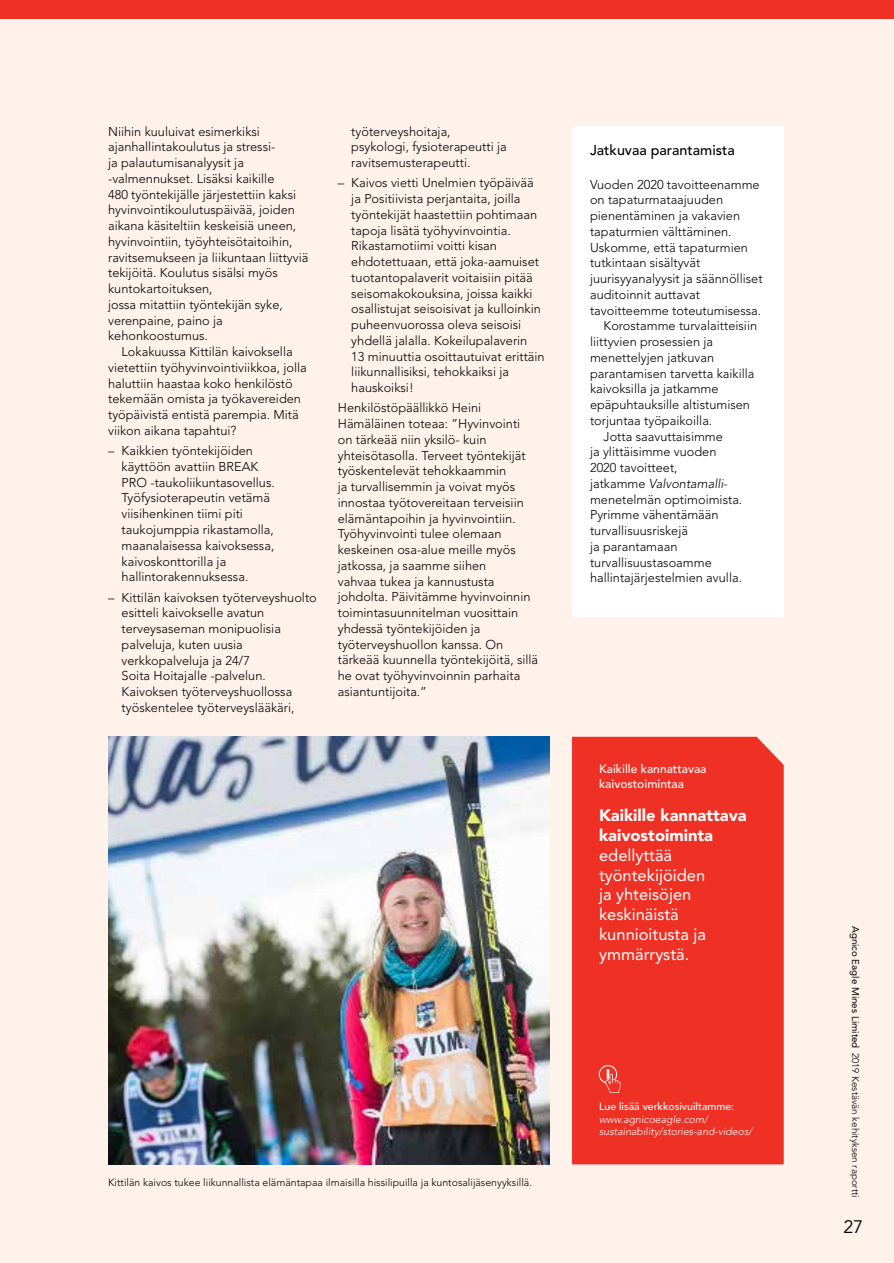
<style>
.page{position:relative;width:894px;height:1263px;background:#fff}
.page>*{position:absolute;margin:0;border:0;box-sizing:border-box;transform-origin:0 0}
.t1{font:18px "Avenir LT Std";color:#000}
.t2{font:16.5px/19.8px "Avenir LT Std";color:#fff}
.t3{font:900 16.5px/19.8px "Avenir LT Std";color:#fff}
.t4{font:500 14.25px "Avenir LT Std";color:#000}
.t5{font:300 12.75px/15.8px "Avenir LT Std";color:#000}
.t6{font:italic 300 12.75px "Avenir LT Std";color:#000}
.t7{font:500 12px/15px "Avenir LT Std";color:#fff}
.t8{font:300 10.5px "Avenir LT Std";color:#000}
.t9{font:italic 300 10.5px/12.6px "Avenir LT Std";color:#fff}
.t10{font:500 10.5px "Avenir LT Std";color:#fff}
.t11{font:300 9.75px "Avenir LT Std";color:#000}
.s1{font-style:normal}
.s2{font-weight:400}
</style>
<div class="page">
<div style="left:0;top:0;width:893px;height:1263px;background:#fff2eb"></div>
<div style="left:0;top:0;width:893px;height:18px;background:#ee3124"></div>
<img style="left:108px;top:737px;width:441px;height:427px">
<div style="left:572px;top:126px;width:211px;height:490px;background:#fff"></div>
<div style="left:572px;top:736px;width:211px;height:428px;background:#ee3124"></div>
<div style="left:598px;top:1065px;width:18px;height:18px;border:1px solid #fff;border-radius:50%"></div>
<svg style="left:604px;top:1069px;width:16px;height:24px"></svg>
<p class="t5" style="left:108px;top:123px;width:202px">Niihin kuuluivat esimerkiksi ajanhallintakoulutus ja stressi-<br>ja palautumisanalyysit ja -valmennukset. Lisäksi kaikille<br>480 työntekijälle järjestettiin kaksi hyvinvointikoulutuspäivää, joiden aikana käsiteltiin keskeisiä uneen, hyvinvointiin, työyhteisötaitoihin, ravitsemukseen ja liikuntaan liittyviä tekijöitä. Koulutus sisälsi myös kuntokartoituksen,<br>jossa mitattiin työntekijän syke, verenpaine, paino ja kehonkoostumus.</p>
<p class="t5" style="left:108px;top:344px;width:200px;text-indent:14px">Lokakuussa Kittilän kaivoksella vietettiin työhyvinvointiviikkoa, jolla haluttiin haastaa koko henkilöstö tekemään omista ja työkavereiden työpäivistä entistä parempia. Mitä viikon aikana tapahtui?</p>
<p class="t5" style="left:122px;top:443px;width:155px;text-indent:-14px">– Kaikkien työntekijöiden käyttöön avattiin BREAK<br>PRO ‑taukoliikuntasovellus.<br>Työfysioterapeutin vetämä viisihenkinen tiimi piti taukojumppia rikastamolla, maanalaisessa kaivoksessa, kaivoskonttorilla ja hallintorakennuksessa.</p>
<p class="t5" style="left:122px;top:589px;width:197px;text-indent:-14px">– Kittilän kaivoksen työterveyshuolto esitteli kaivokselle avatun terveysaseman monipuolisia palveluja, kuten uusia verkkopalveluja ja 24/7<br>Soita Hoitajalle ‑palvelun.<br>Kaivoksen työterveyshuollossa työskentelee työterveyslääkäri,</p>
<p class="t5" style="left:351px;top:123px;width:157px">työterveyshoitaja, psykologi, fysioterapeutti ja ravitsemusterapeutti.</p>
<p class="t5" style="left:351px;top:175px;width:195px;text-indent:-14px">– Kaivos vietti Unelmien työpäivää ja Positiivista perjantaita, joilla työntekijät haastettiin pohtimaan tapoja lisätä työhyvinvointia.<br>Rikastamotiimi voitti kisan ehdotettuaan, että joka-aamuiset tuotantopalaverit voitaisiin pitää seisomakokouksina, joissa kaikki osallistujat seisoisivat ja kulloinkin puheenvuorossa oleva seisoisi yhdellä jalalla. Kokeilupalaverin<br>13 minuuttia osoittautuivat erittäin liikunnallisiksi, tehokkaiksi ja hauskoiksi!</p>
<p class="t5" style="left:338px;top:400px;width:202px">Henkilöstöpäällikkö Heini<br>Hämäläinen toteaa: ”Hyvinvointi<br>on tärkeää niin yksilö- kuin yhteisötasolla. Terveet työntekijät työskentelevät tehokkaammin<br>ja turvallisemmin ja voivat myös innostaa työtovereitaan terveisiin elämäntapoihin ja hyvinvointiin.<br>Työhyvinvointi tulee olemaan keskeinen osa-alue meille myös jatkossa, ja saamme siihen<br>vahvaa tukea ja kannustusta johdolta. Päivitämme hyvinvoinnin toimintasuunnitelman vuosittain yhdessä työntekijöiden ja työterveyshuollon kanssa. On tärkeää kuunnella työntekijöitä, sillä he ovat työhyvinvoinnin parhaita asiantuntijoita.”</p>
<p class="t4" style="left:590px;top:142px;width:146px">Jatkuvaa parantamista</p>
<p class="t5" style="left:590px;top:176px;width:171px">Vuoden 2020 tavoitteenamme</p>
<p class="t5" style="left:590px;top:192px;width:134px">on tapaturmataajuuden</p>
<p class="t5" style="left:590px;top:208px;width:151px">pienentäminen ja vakavien</p>
<p class="t5" style="left:590px;top:224px;width:143px">tapaturmien välttäminen.</p>
<p class="t5" style="left:590px;top:239px;width:159px">Uskomme, että tapaturmien</p>
<p class="t5" style="left:590px;top:255px;width:112px">tutkintaan sisältyvät</p>
<p class="t5" style="left:590px;top:271px;width:174px">juurisyyanalyysit ja säännölliset</p>
<p class="t5" style="left:590px;top:287px;width:111px">auditoinnit auttavat</p>
<p class="t5" style="left:590px;top:302px;width:173px">tavoitteemme toteutumisessa.</p>
<p class="t5" style="left:603px;top:318px;width:155px">Korostamme turvalaitteisiin</p>
<p class="t5" style="left:590px;top:334px;width:125px">liittyvien prosessien ja</p>
<p class="t5" style="left:590px;top:350px;width:125px">menettelyjen jatkuvan</p>
<p class="t5" style="left:590px;top:365px;width:166px">parantamisen tarvetta kaikilla</p>
<p class="t5" style="left:590px;top:381px;width:130px">kaivoksilla ja jatkamme</p>
<p class="t5" style="left:590px;top:397px;width:161px">epäpuhtauksille altistumisen</p>
<p class="t5" style="left:590px;top:412px;width:124px">torjuntaa työpaikoilla.</p>
<p class="t5" style="left:603px;top:428px;width:121px">Jotta saavuttaisimme</p>
<p class="t5" style="left:590px;top:444px;width:128px">ja ylittäisimme vuoden</p>
<p class="t5" style="left:590px;top:460px;width:89px">2020 tavoitteet,</p>
<p class="t6" style="left:590px;top:476px;width:139px"><span class="s1">jatkamme</span> Valvontamalli<span class="s1">-</span></p>
<p class="t5" style="left:590px;top:491px;width:154px">menetelmän optimoimista.</p>
<p class="t5" style="left:590px;top:507px;width:130px">Pyrimme vähentämään</p>
<p class="t5" style="left:590px;top:523px;width:99px">turvallisuusriskejä</p>
<p class="t5" style="left:590px;top:538px;width:89px">ja parantamaan</p>
<p class="t5" style="left:590px;top:554px;width:123px">turvallisuustasoamme</p>
<p class="t5" style="left:590px;top:570px;width:153px">hallintajärjestelmien avulla.</p>
<p class="t7" style="left:598px;top:761px;width:109px">Kaikille kannattavaa kaivostoimintaa</p>
<p class="t3" style="left:598px;top:805px;width:149px">Kaikille kannattava kaivostoiminta</p>
<p class="t2" style="left:598px;top:845px;width:108px">edellyttää työntekijöiden ja yhteisöjen keskinäistä kunnioitusta ja ymmärrystä.</p>
<p class="t8" style="left:108px;top:1175px;width:425px">Kittilän kaivos tukee liikunnallista elämäntapaa ilmaisilla hissilipuilla ja kuntosalijäsenyyksillä.</p>
<p class="t10" style="left:599px;top:1100px;width:136px">Lue lisää verkkosivuiltamme:</p>
<p class="t9" style="left:599px;top:1113px;width:155px">www.agnicoeagle.com/ sustainability/stories-and-videos/</p>
<p class="t11" style="left:860px;top:925px;width:273px;rotate:90deg"><span class="s2">Agnico Eagle Mines Limited</span> 2019 Kestävän kehityksen raportti</p>
<h1 class="t1" style="left:843px;top:1216px;width:21px">27</h1>
</div>
